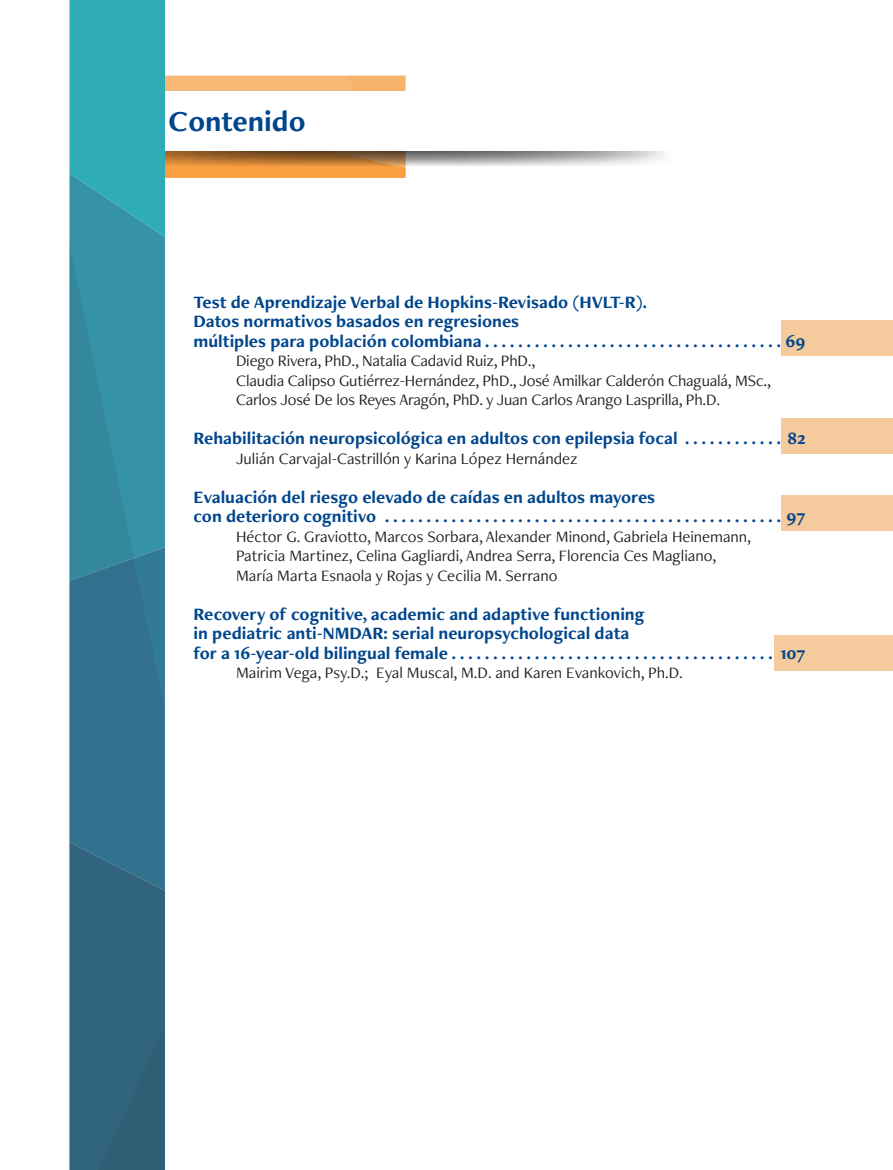
<style>
.page{position:relative;width:893px;height:1170px;background:#fff}
.page>*{position:absolute;margin:0;border:0;box-sizing:border-box;transform-origin:0 0}
.Cap{font:700 30px "Freight Neo Pro";color:#01468c}
.t1{font:700 18px "Freight Neo Pro";color:#01468c}
.t2{font:16.5px "Freight Neo Pro";color:#231f20}
</style>
<div class="page">
<div style="left:781px;top:419px;width:112px;height:35px;background:#f5ca9c"></div>
<div style="left:781px;top:495px;width:112px;height:36px;background:#f5ca9c"></div>
<div style="left:775px;top:635px;width:118px;height:35px;background:#f5ca9c"></div>
<div style="left:781px;top:320px;width:112px;height:35px;background:#f5ca9c"></div>
<svg style="left:69px;top:0;width:595px;height:178px"></svg>
<svg style="left:69px;top:137px;width:96px;height:508px;background:#3e94a7"></svg>
<svg style="left:69px;top:645px;width:96px;height:524px;background:#3c7189"></svg>
<p class="Cap" style="left:169px;top:101px;width:138px">Contenido</p>
<p class="t1" style="left:193px;top:289px;width:455px">Test de Aprendizaje Verbal de Hopkins-Revisado (HVLT-R).</p>
<p class="t1" style="left:193px;top:309px;width:327px">Datos normativos basados en regresiones</p>
<p class="t1" style="left:193px;top:328px;width:294px">múltiples para población colombiana.....................................</p>
<p class="t1" style="left:785px;top:328px;width:22px">69</p>
<p class="t2" style="left:236px;top:349px;width:301px">Diego Rivera, PhD., Natalia Cadavid Ruiz, PhD.,</p>
<p class="t2" style="left:236px;top:369px;width:536px">Claudia Calipso Gutiérrez-Hernández, PhD., José Amilkar Calderón Chagualá, MSc.,</p>
<p class="t2" style="left:236px;top:388px;width:486px">Carlos José De los Reyes Aragón, PhD. y Juan Carlos Arango Lasprilla, Ph.D.</p>
<p class="t1" style="left:193px;top:426px;width:493px">Rehabilitación neuropsicológica en adultos con epilepsia focal .............</p>
<p class="t1" style="left:788px;top:426px;width:19px">82</p>
<p class="t2" style="left:236px;top:447px;width:343px">Julián Carvajal-Castrillón y Karina López Hernández</p>
<p class="t1" style="left:193px;top:484px;width:463px">Evaluación del riesgo elevado de caídas en adultos mayores</p>
<p class="t1" style="left:193px;top:504px;width:193px">con deterioro cognitivo .................................................</p>
<p class="t1" style="left:786px;top:504px;width:21px">97</p>
<p class="t2" style="left:236px;top:525px;width:516px">Héctor G. Graviotto, Marcos Sorbara, Alexander Minond, Gabriela Heinemann,</p>
<p class="t2" style="left:236px;top:544px;width:482px">Patricia Martinez, Celina Gagliardi, Andrea Serra, Florencia Ces Magliano,</p>
<p class="t2" style="left:236px;top:564px;width:323px">María Marta Esnaola y Rojas y Cecilia M. Serrano</p>
<p class="t1" style="left:193px;top:601px;width:453px">Recovery of cognitive, academic and adaptive functioning</p>
<p class="t1" style="left:193px;top:621px;width:437px">in pediatric anti-NMDAR: serial neuropsychological data</p>
<p class="t1" style="left:193px;top:640px;width:260px">for a 16-year-old bilingual female........................................</p>
<p class="t1" style="left:780px;top:640px;width:27px">107</p>
<p class="t2" style="left:236px;top:661px;width:449px">Mairim Vega, Psy.D.; Eyal Muscal, M.D. and Karen Evankovich, Ph.D.</p>
</div>
